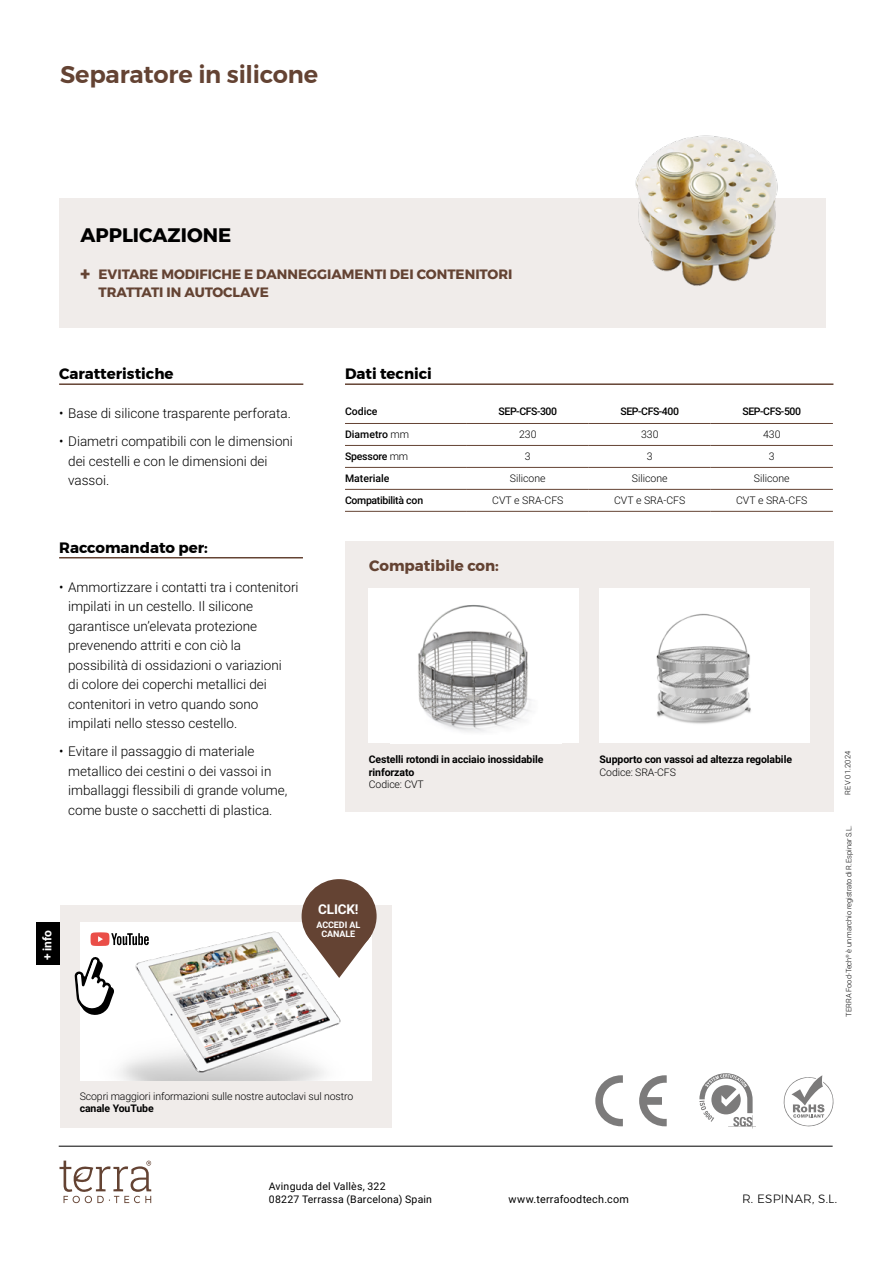
<style>
.page{position:relative;width:893px;height:1263px;background:#fff}
.page>*{position:absolute;margin:0;border:0;box-sizing:border-box;transform-origin:0 0}
.t1{font:600 24px "Montserrat";letter-spacing:-.01em;color:#644333}
.t2{font:700 19.5px "Montserrat";color:#000}
.t3{font:900 18px "Roboto";color:#644333}
.t4{font:700 15px "Montserrat";color:#000}
.t5{font:700 15px "Montserrat";color:#644333}
.t6{font:300 13.5px/19.5px "Roboto";color:#000}
.t7{font:700 13.5px/18px "Montserrat";color:#644333}
.t8{font:700 13.5px "Roboto";letter-spacing:-.01em;color:#fff}
.t9{font:300 12px "Montserrat";letter-spacing:.02em;color:#000}
.t10{font:700 12px "Roboto";color:#fff}
.t11{font:10.8px "Roboto";letter-spacing:.025em;color:#000}
.t12{font:300 10.5px "Roboto";letter-spacing:-.01em;color:#000}
.t13{font:700 10.5px/12.6px "Roboto";letter-spacing:-.01em;color:#000}
.t14{font:500 10.5px "Roboto";letter-spacing:-.03em;color:#000}
.t15{font:10.5px/12.6px "Roboto";letter-spacing:.02em;color:#000}
.t16{font:500 10.5px "Roboto";color:#000}
.t17{font:700 9px/9px "Roboto";letter-spacing:-.01em;color:#fff;text-align:center}
.t18{font:300 7.65px "Roboto";letter-spacing:.025em;color:#000}
.t19{font:300 7.5px "Roboto";letter-spacing:-.005em;color:#000}
.s1{font-weight:300}
</style>
<div class="page">
<svg style="left:60px;top:1160px;width:91px;height:43px"></svg>
<hr style="left:59px;top:1146px;width:774px;height:1px;background:#000">
<svg style="left:783px;top:1075px;width:51px;height:52px"></svg>
<svg style="left:639px;top:1075px;width:28px;height:51px"></svg>
<svg style="left:595px;top:1075px;width:28px;height:51px"></svg>
<svg style="left:699px;top:1073px;width:57px;height:55px"></svg>
<div style="left:59px;top:198px;width:767px;height:129px;background:#f0ecea"></div>
<img style="left:635px;top:135px;width:143px;height:151px">
<hr style="left:59px;top:383px;width:244px;height:2px;background:#644333">
<hr style="left:59px;top:557px;width:244px;height:1px;background:#644333">
<div style="left:60px;top:905px;width:331px;height:223px;background:#f0ecea"></div>
<img style="left:80px;top:922px;width:291px;height:159px">
<div style="left:36px;top:922px;width:24px;height:43px;background:#000"></div>
<svg style="left:91px;top:932px;width:58px;height:14px"></svg>
<div style="left:302px;top:879px;width:75px;height:74px;background:#644333;border-radius:50%"></div>
<svg style="left:307px;top:935px;width:64px;height:43px"></svg>
<svg style="left:75px;top:956px;width:40px;height:59px;background:#b6b6b6"></svg>
<div style="left:345px;top:541px;width:488px;height:270px;background:#f0ecea"></div>
<hr style="left:345px;top:383px;width:488px;height:2px;background:#644333">
<hr style="left:345px;top:423px;width:122px;height:1px;background:#644333">
<hr style="left:467px;top:423px;width:122px;height:1px;background:#644333">
<hr style="left:589px;top:423px;width:122px;height:1px;background:#644333">
<hr style="left:711px;top:423px;width:122px;height:1px;background:#644333">
<hr style="left:345px;top:445px;width:122px;height:1px;background:#644333">
<hr style="left:467px;top:445px;width:122px;height:1px;background:#644333">
<hr style="left:589px;top:445px;width:122px;height:1px;background:#644333">
<hr style="left:711px;top:445px;width:122px;height:1px;background:#644333">
<hr style="left:345px;top:467px;width:122px;height:1px;background:#644333">
<hr style="left:467px;top:467px;width:122px;height:1px;background:#644333">
<hr style="left:589px;top:467px;width:122px;height:1px;background:#644333">
<hr style="left:711px;top:467px;width:122px;height:1px;background:#644333">
<hr style="left:345px;top:489px;width:122px;height:1px;background:#644333">
<hr style="left:467px;top:489px;width:122px;height:1px;background:#644333">
<hr style="left:589px;top:489px;width:122px;height:1px;background:#644333">
<hr style="left:711px;top:489px;width:122px;height:1px;background:#644333">
<hr style="left:345px;top:511px;width:122px;height:1px;background:#644333">
<hr style="left:467px;top:511px;width:122px;height:1px;background:#644333">
<hr style="left:589px;top:511px;width:122px;height:1px;background:#644333">
<hr style="left:711px;top:511px;width:122px;height:1px;background:#644333">
<div style="left:369px;top:588px;width:210px;height:155px;background:#fff"></div>
<img style="left:418px;top:605px;width:113px;height:127px">
<div style="left:600px;top:588px;width:210px;height:155px;background:#fff"></div>
<img style="left:656px;top:613px;width:95px;height:111px">
<h1 class="t1" style="left:60px;top:55px;width:260px">Separatore in silicone</h1>
<h2 class="t2" style="left:80px;top:220px;width:152px">APPLICAZIONE</h2>
<p class="t7" style="left:99px;top:265px;width:415px">EVITARE MODIFICHE E DANNEGGIAMENTI DEI CONTENITORI<br>TRATTATI IN AUTOCLAVE</p>
<h3 class="t3" style="left:80px;top:261px;width:11px">+</h3>
<p class="t4" style="left:59px;top:362px;width:116px">Caratteristiche</p>
<p class="t6" style="left:59px;top:403px;width:233px">• Base di silicone trasparente perforata.</p>
<p class="t6" style="left:68px;top:431px;width:226px;text-indent:-9px">• Diametri compatibili con le dimensioni dei cestelli e con le dimensioni dei vassoi.</p>
<p class="t4" style="left:59px;top:535px;width:150px">Raccomandato per:</p>
<p class="t6" style="left:68px;top:577px;width:232px;text-indent:-9px">• Ammortizzare i contatti tra i contenitori impilati in un cestello. Il silicone garantisce un’elevata protezione prevenendo attriti e con ciò la possibilità di ossidazioni o variazioni<br>di colore dei coperchi metallici dei contenitori in vetro quando sono impilati nello stesso cestello.</p>
<p class="t6" style="left:68px;top:741px;width:221px;text-indent:-9px">• Evitare il passaggio di materiale metallico dei cestini o dei vassoi in imballaggi flessibili di grande volume, come buste o sacchetti di plastica.</p>
<p class="t4" style="left:345px;top:362px;width:88px">Dati tecnici</p>
<p class="t14" style="left:345px;top:404px;width:34px">Codice</p>
<p class="t14" style="left:499px;top:404px;width:60px">SEP-CFS-300</p>
<p class="t14" style="left:620px;top:404px;width:60px">SEP-CFS-400</p>
<p class="t14" style="left:742px;top:404px;width:60px">SEP-CFS-500</p>
<p class="t16" style="left:345px;top:427px;width:66px">Diametro <span class="s1">mm</span></p>
<p class="t12" style="left:519px;top:427px;width:19px">230</p>
<p class="t12" style="left:641px;top:427px;width:19px">330</p>
<p class="t12" style="left:763px;top:427px;width:19px">430</p>
<p class="t14" style="left:345px;top:449px;width:65px">Spessore <span class="s1">mm</span></p>
<p class="t12" style="left:525px;top:449px;width:7px">3</p>
<p class="t12" style="left:647px;top:449px;width:7px">3</p>
<p class="t12" style="left:769px;top:449px;width:7px">3</p>
<p class="t16" style="left:345px;top:471px;width:46px">Materiale</p>
<p class="t12" style="left:510px;top:471px;width:37px">Silicone</p>
<p class="t12" style="left:632px;top:471px;width:37px">Silicone</p>
<p class="t12" style="left:754px;top:471px;width:37px">Silicone</p>
<p class="t14" style="left:345px;top:493px;width:80px">Compatibilità con</p>
<p class="t12" style="left:492px;top:493px;width:73px">CVT e SRA-CFS</p>
<p class="t12" style="left:614px;top:493px;width:73px">CVT e SRA-CFS</p>
<p class="t12" style="left:736px;top:493px;width:73px">CVT e SRA-CFS</p>
<p class="t5" style="left:369px;top:554px;width:131px">Compatibile con:</p>
<p class="t13" style="left:369px;top:753px;width:176px">Cestelli rotondi in acciaio inossidabile rinforzato</p>
<p class="t12" style="left:369px;top:777px;width:56px">Codice: CVT</p>
<p class="t13" style="left:600px;top:753px;width:194px">Supporto con vassoi ad altezza regolabile</p>
<p class="t12" style="left:600px;top:765px;width:78px">Codice: SRA-CFS</p>
<p class="t10" style="left:39px;top:960px;width:31px;rotate:-90deg">+ info</p>
<p class="t8" style="left:318px;top:900px;width:42px">CLICK!</p>
<p class="t17" style="left:316px;top:919px;width:45px">ACCEDI AL<br>CANALE</p>
<p class="t18" style="left:842px;top:795px;width:45px;rotate:-90deg">REV 01.2024</p>
<p class="t19" style="left:844px;top:1017px;width:193px;rotate:-90deg">TERRA Food-Tech<sup>®</sup> è un marchio registrato di R.Espinar S.L.</p>
<p class="t12" style="left:80px;top:1089px;width:275px">Scopri maggiori informazioni sulle nostre autoclavi sul nostro</p>
<p class="t13" style="left:80px;top:1102px;width:75px">canale YouTube</p>
<p class="t15" style="left:269px;top:1180px;width:165px">Avinguda del Vallès, 322<br>08227 Terrassa (Barcelona) Spain</p>
<p class="t11" style="left:509px;top:1192px;width:122px">www.terrafoodtech.com</p>
<p class="t9" style="left:742px;top:1190px;width:96px">R. ESPINAR, S.L.</p>
</div>
